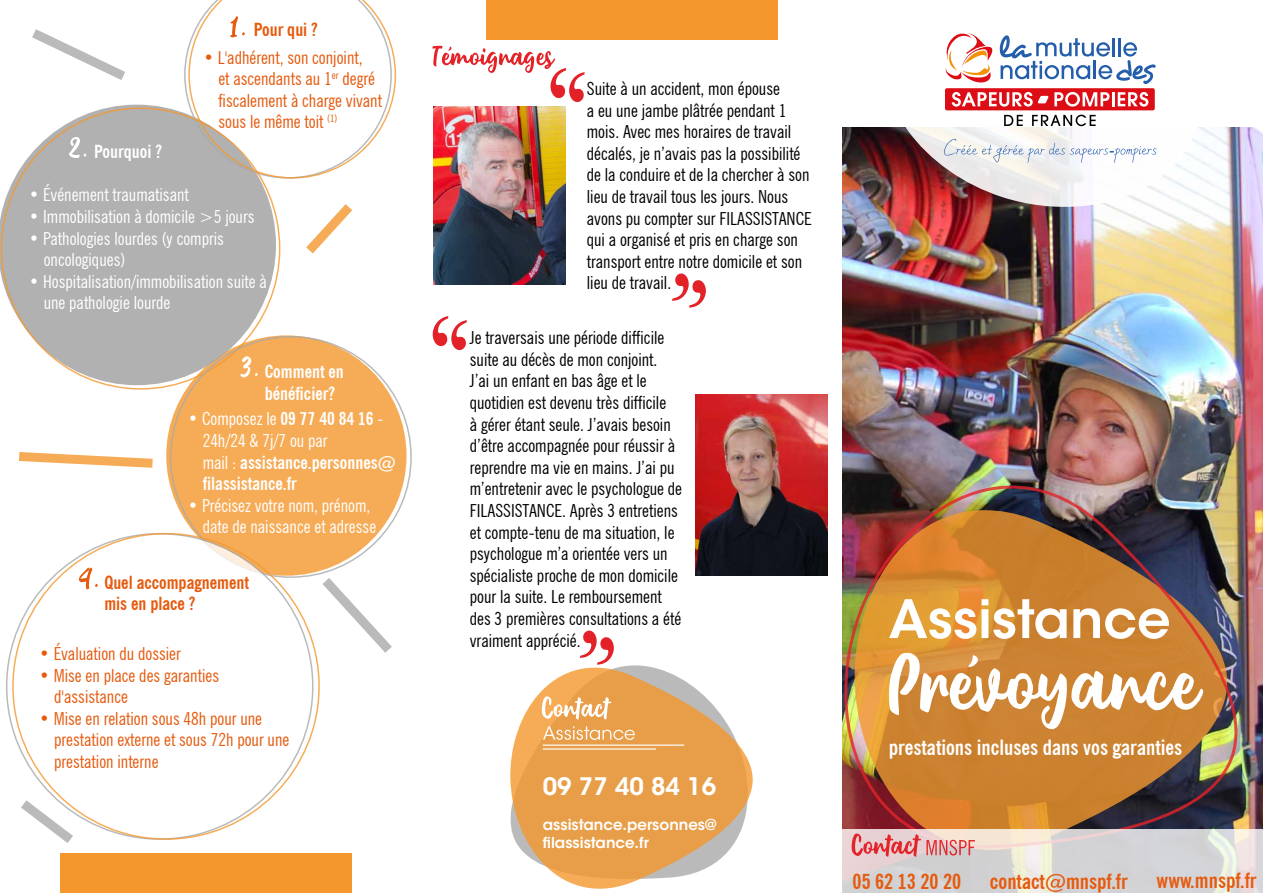
<style>
.page{position:relative;width:1263px;height:893px;background:#fff}
.page>*{position:absolute;margin:0;border:0;box-sizing:border-box;transform-origin:0 0}
.t1{font:600 24px "ITC Avant Garde Std";color:#fff}
.t2{font:700 condensed 21px "News Gothic BT";color:#e65a0e}
.t3{font:700 condensed 21px "News Gothic BT";color:#fff}
.t4{font:condensed 18px/21.6px "News Gothic BT";color:#000}
.t5{font:condensed 18px/21.6px "News Gothic BT";color:#e65a0e}
.t6{font:condensed 18px/21.6px "News Gothic BT";color:#fff}
.t7{font:700 condensed 18px/21.6px "News Gothic BT";color:#fff}
.t8{font:700 condensed 18px/21.6px "News Gothic BT";color:#e65a0e}
.t9{font:600 15px/18px "ITC Avant Garde Std";color:#fff}
.s1{font-weight:700}
.s2{font-weight:400}
</style>
<div class="page">
<img style="left:842px;top:128px;width:421px;height:701px">
<div style="left:486px;top:0;width:291px;height:39px;background:#f4982d"></div>
<svg style="left:432px;top:46px;width:153px;height:56px"></svg>
<svg style="left:672px;top:273px;width:34px;height:35px"></svg>
<div style="left:61px;top:854px;width:291px;height:39px;background:#f4982d"></div>
<svg style="left:433px;top:316px;width:34px;height:34px"></svg>
<svg style="left:583px;top:630px;width:31px;height:19px"></svg>
<img style="left:872px;top:88px;width:343px;height:139px">
<svg style="left:1004px;top:115px;width:19px;height:11px"></svg>
<svg style="left:1032px;top:115px;width:64px;height:11px"></svg>
<div style="left:945px;top:88px;width:210px;height:22px;background:#dc0d15;border-radius:2px"></div>
<svg style="left:952px;top:92px;width:196px;height:15px"></svg>
<svg style="left:945px;top:33px;width:211px;height:51px"></svg>
<svg style="left:944px;top:139px;width:213px;height:24px"></svg>
<img style="left:822px;top:474px;width:436px;height:355px">
<svg style="left:888px;top:653px;width:316px;height:76px"></svg>
<svg style="left:889px;top:599px;width:280px;height:40px"></svg>
<svg style="left:842px;top:829px;width:421px;height:64px;background:#dbd8d7"></svg>
<div style="left:166px;top:335px;width:240px;height:241px;background:#f6ac57;border-radius:50%"></div>
<svg style="left:0;top:105px;width:276px;height:280px;fill:#b1b1b1"></svg>
<svg style="left:69px;top:137px;width:17px;height:21px"></svg>
<svg style="left:240px;top:356px;width:18px;height:21px"></svg>
<svg style="left:184px;top:0;width:212px;height:179px"></svg>
<svg style="left:32px;top:29px;width:93px;height:51px"></svg>
<svg style="left:306px;top:204px;width:47px;height:50px"></svg>
<svg style="left:313px;top:575px;width:79px;height:81px"></svg>
<svg style="left:19px;top:452px;width:134px;height:16px"></svg>
<div style="left:7px;top:534px;width:306px;height:305px;background:#fff;border-radius:50%"></div>
<svg style="left:79px;top:568px;width:19px;height:21px"></svg>
<svg style="left:21px;top:797px;width:60px;height:46px"></svg>
<svg style="left:510px;top:657px;width:243px;height:232px;fill:#e89e49"></svg>
<hr style="left:543px;top:744px;width:141px;height:2px;background:#fff">
<hr style="left:543px;top:748px;width:113px;height:2px;background:#fff">
<svg style="left:543px;top:726px;width:92px;height:14px"></svg>
<svg style="left:542px;top:696px;width:69px;height:24px"></svg>
<svg style="left:851px;top:833px;width:124px;height:24px;background:#e5a2a4"></svg>
<img style="left:434px;top:106px;width:132px;height:179px">
<img style="left:695px;top:395px;width:132px;height:180px">
<p class="t8" style="left:254px;top:19px;width:65px">Pour qui ?</p>
<p class="t5" style="left:218px;top:46px;width:165px;text-indent:-15px"><span class="s1">•</span> L'adhérent, son conjoint,<br>et ascendants au 1<sup>er</sup> degré fiscalement à charge vivant sous le même toit <sup>(1)</sup></p>
<p class="t7" style="left:94px;top:140px;width:69px">Pourquoi ?</p>
<p class="t6" style="left:29px;top:184px;width:162px"><span class="s1">•</span> Événement traumatisant</p>
<p class="t6" style="left:29px;top:206px;width:227px"><span class="s1">•</span> Immobilisation à domicile &gt;5 jours</p>
<p class="t6" style="left:44px;top:227px;width:182px;text-indent:-15px"><span class="s1">•</span> Pathologies lourdes (y compris oncologiques)</p>
<p class="t6" style="left:44px;top:270px;width:225px;text-indent:-15px"><span class="s1">•</span> Hospitalisation/immobilisation suite à une pathologie lourde</p>
<p class="t7" style="left:265px;top:361px;width:81px">Comment en bénéficier?</p>
<p class="t7" style="left:203px;top:408px;width:195px;text-indent:-15px">• <span class="s2">Composez le</span> 09 77 40 84 16 <span class="s2">-<br>24h/24 &amp; 7j/7 ou par<br>mail :</span> assistance.personnes@ filassistance.fr</p>
<p class="t6" style="left:203px;top:494px;width:175px;text-indent:-15px"><span class="s1">•</span> Précisez votre nom, prénom, date de naissance et adresse</p>
<p class="t8" style="left:104px;top:571px;width:146px">Quel accompagnement mis en place ?</p>
<p class="t5" style="left:39px;top:643px;width:143px"><span class="s1">•</span> Évaluation du dossier</p>
<p class="t5" style="left:54px;top:664px;width:166px;text-indent:-15px"><span class="s1">•</span> Mise en place des garanties d'assistance</p>
<p class="t5" style="left:54px;top:707px;width:237px;text-indent:-15px"><span class="s1">•</span> Mise en relation sous 48h pour une prestation externe et sous 72h pour une prestation interne</p>
<p class="t4" style="left:587px;top:78px;width:226px">Suite à un accident, mon épouse<br>a eu une jambe plâtrée pendant 1 mois. Avec mes horaires de travail décalés, je n’avais pas la possibilité de la conduire et de la chercher à son lieu de travail tous les jours. Nous avons pu compter sur FILASSISTANCE qui a organisé et pris en charge son transport entre notre domicile et son lieu de travail.</p>
<p class="t4" style="left:470px;top:327px;width:214px">Je traversais une période difficile suite au décès de mon conjoint.<br>J’ai un enfant en bas âge et le quotidien est devenu très difficile<br>à gérer étant seule. J’avais besoin d’être accompagnée pour réussir à reprendre ma vie en mains. J’ai pu m’entretenir avec le psychologue de FILASSISTANCE. Après 3 entretiens et compte-tenu de ma situation, le psychologue m’a orientée vers un spécialiste proche de mon domicile pour la suite. Le remboursement des 3 premières consultations a été vraiment apprécié.</p>
<h1 class="t1" style="left:543px;top:771px;width:175px">09 77 40 84 16</h1>
<p class="t9" style="left:543px;top:816px;width:175px">assistance.personnes@ filassistance.fr</p>
<p class="t3" style="left:889px;top:734px;width:295px">prestations incluses dans vos garanties</p>
<p class="t2" style="left:853px;top:868px;width:110px">05 62 13 20 20</p>
<p class="t2" style="left:990px;top:868px;width:139px">contact@mnspf.fr</p>
<p class="t2" style="left:1156px;top:868px;width:102px">www.mnspf.fr</p>
</div>
